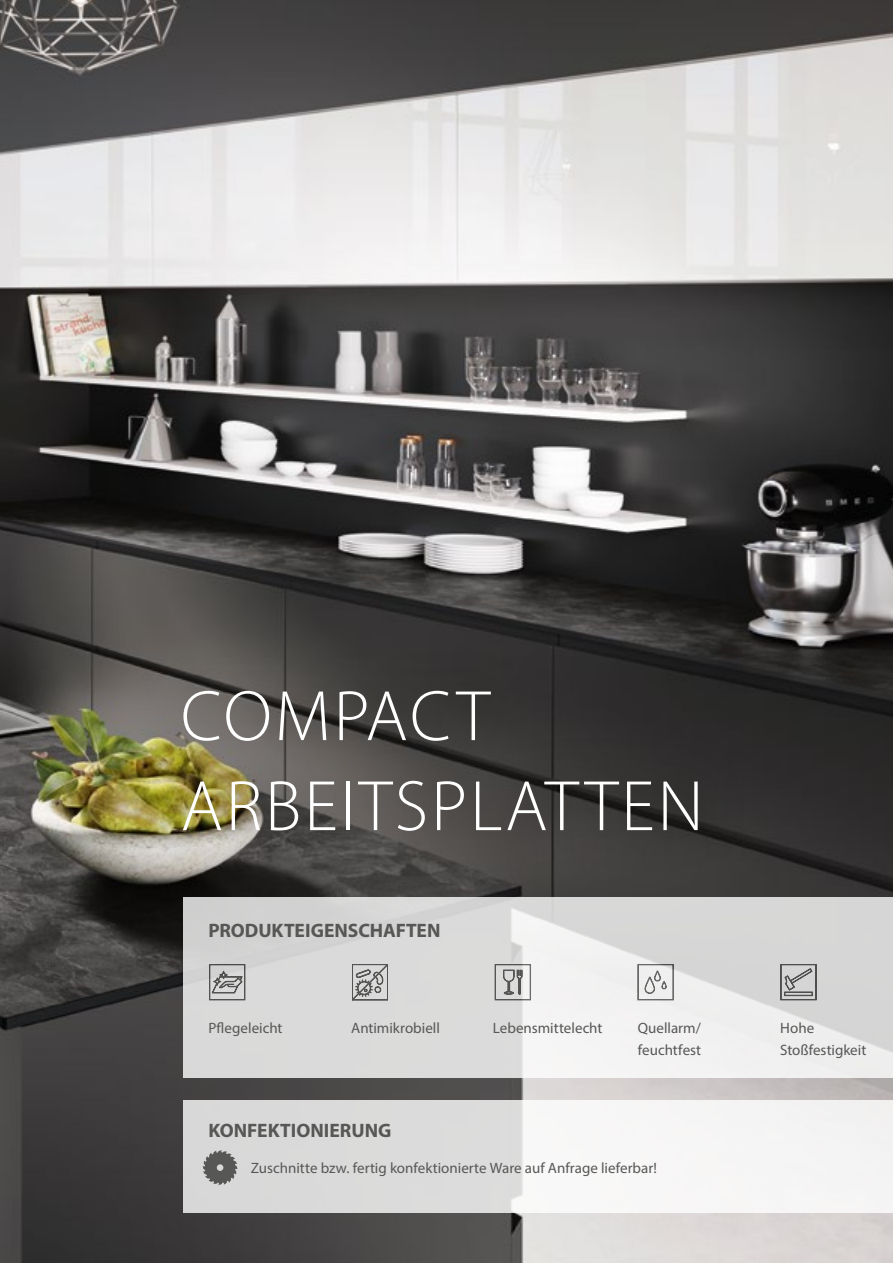
<style>
.page{position:relative;width:893px;height:1263px;background:#fff}
.page>*{position:absolute;margin:0;border:0;box-sizing:border-box;transform-origin:0 0}
.t1{font:300 72px/90px "Myriad Pro";letter-spacing:.04em;color:#fff}
.t2{font:700 19.5px "Myriad Pro";color:#575756}
.t3{font:15px/22.5px "Myriad Pro";color:#575756}
</style>
<div class="page">
<img style="left:0;top:0;width:893px;height:1263px">
<svg style="left:183px;top:1100px;width:710px;height:113px;fill:#f3f2f2"></svg>
<svg style="left:183px;top:898px;width:710px;height:180px;fill:#dadada"></svg>
<svg style="left:209px;top:964px;width:36px;height:36px"></svg>
<svg style="left:352px;top:964px;width:36px;height:38px"></svg>
<svg style="left:495px;top:964px;width:36px;height:36px"></svg>
<svg style="left:637px;top:964px;width:37px;height:36px"></svg>
<svg style="left:780px;top:964px;width:36px;height:36px"></svg>
<svg style="left:203px;top:1150px;width:35px;height:35px"></svg>
<div style="left:140px;top:646px;width:606px;height:232px;background:#000;opacity:.75"></div>
<h1 class="t1" style="left:181px;top:670px;width:524px">COMPACT<br>ARBEITSPLATTEN</h1>
<h2 class="t2" style="left:208px;top:917px;width:234px">PRODUKTEIGENSCHAFTEN</h2>
<p class="t3" style="left:208px;top:1016px;width:76px">Pflegeleicht</p>
<p class="t3" style="left:351px;top:1016px;width:90px">Antimikrobiell</p>
<p class="t3" style="left:493px;top:1016px;width:111px">Lebensmittelecht</p>
<p class="t3" style="left:638px;top:1016px;width:65px">Quellarm/ feuchtfest</p>
<p class="t3" style="left:780px;top:1016px;width:87px">Hohe<br>Stoßfestigkeit</p>
<h2 class="t2" style="left:208px;top:1118px;width:185px">KONFEKTIONIERUNG</h2>
<p class="t3" style="left:251px;top:1156px;width:407px">Zuschnitte bzw. fertig konfektionierte Ware auf Anfrage lieferbar!</p>
</div>
